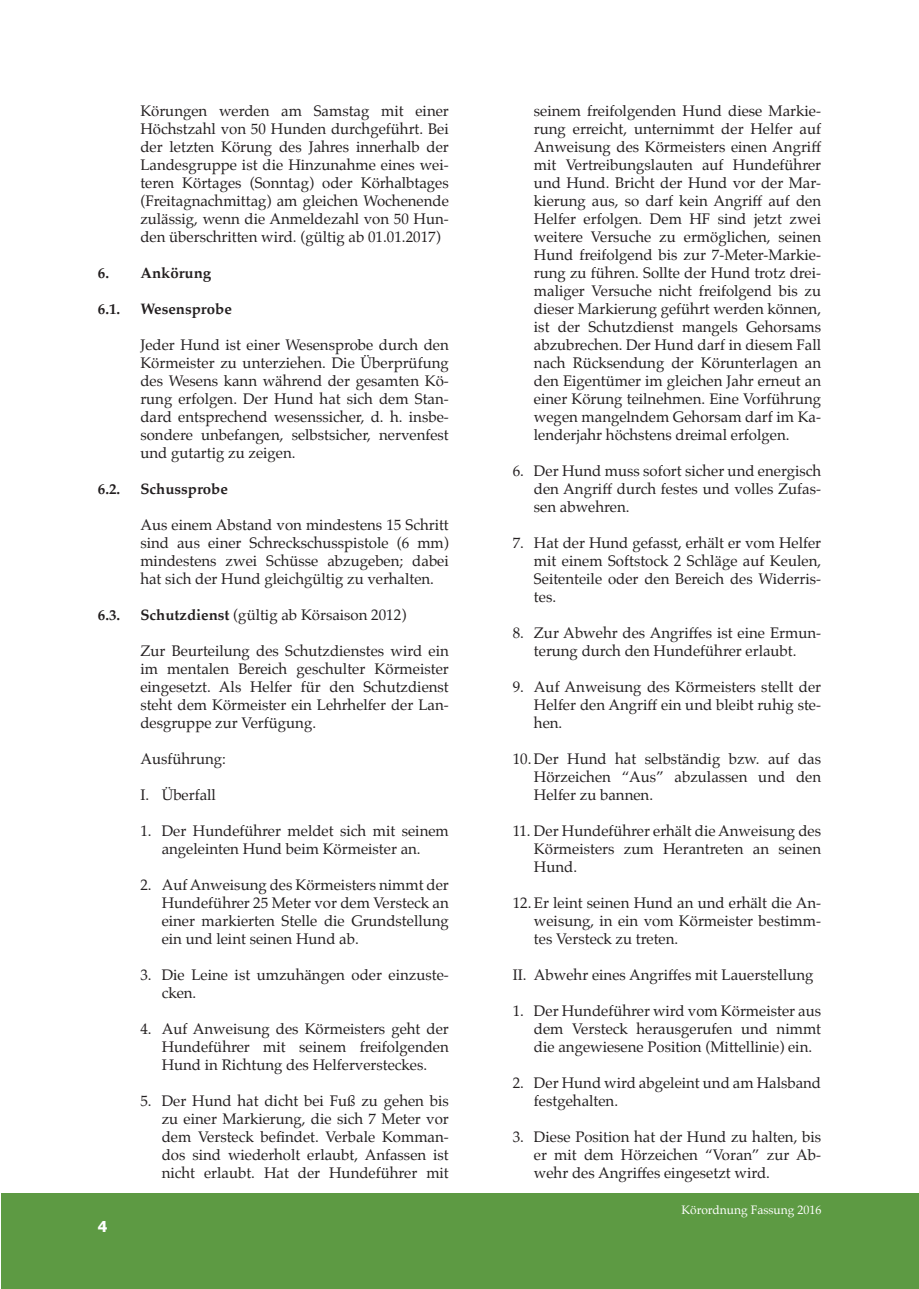
<style>
.page{position:relative;width:919px;height:1289px;background:#fff}
.page>*{position:absolute;margin:0;border:0;box-sizing:border-box;transform-origin:0 0}
.t1{font:15px/18px "Palatino";color:#231f20;text-align:justify}
.Überschrift_1{font:700 15px "Palatino";color:#231f20}
.t2{font:700 15px "Tahoma";color:#fff}
.t3{font:12px "Palatino";color:#fff}
.s1{font-weight:700}
</style>
<div class="page">
<div style="left:1px;top:1192px;width:917px;height:96px;background:#5d9a43"></div>
<p class="t1" style="left:140px;top:102px;width:310px">Körungen werden am Samstag mit einer Höchstzahl von 50 Hunden durchgeführt. Bei der letzten Körung des Jahres innerhalb der Landesgruppe ist die Hinzunahme eines wei&shy;teren Körtages (Sonntag) oder Körhalbtages (Freitagnachmittag) am gleichen Wochenende zulässig, wenn die Anmeldezahl von 50 Hun&shy;den überschritten wird. (gültig ab 01.01.2017)</p>
<p class="Überschrift_1" style="left:98px;top:260px;width:115px">6. Ankörung</p>
<p class="Überschrift_1" style="left:98px;top:296px;width:24px">6.1.</p>
<p class="Überschrift_1" style="left:140px;top:296px;width:93px">Wesensprobe</p>
<p class="t1" style="left:140px;top:336px;width:310px">Jeder Hund ist einer Wesensprobe durch den Körmeister zu unterziehen. Die Überprüfung des Wesens kann während der gesamten Kö&shy;rung erfolgen. Der Hund hat sich dem Stan&shy;dard entsprechend wesenssicher, d. h. insbe&shy;sondere unbefangen, selbstsicher, nervenfest und gutartig zu zeigen.</p>
<p class="Überschrift_1" style="left:98px;top:476px;width:24px">6.2.</p>
<p class="Überschrift_1" style="left:140px;top:476px;width:89px">Schussprobe</p>
<p class="t1" style="left:140px;top:516px;width:310px">Aus einem Abstand von mindestens 15 Schritt sind aus einer Schreckschusspistole (6 mm) mindestens zwei Schüsse abzugeben; dabei hat sich der Hund gleichgültig zu verhalten.</p>
<p class="Überschrift_1" style="left:98px;top:602px;width:24px">6.3.</p>
<p class="t1" style="left:140px;top:606px;width:267px"><span class="s1">Schutzdienst</span> (gültig ab Körsaison 2012)</p>
<p class="t1" style="left:140px;top:642px;width:310px">Zur Beurteilung des Schutzdienstes wird ein im mentalen Bereich geschulter Körmeister eingesetzt. Als Helfer für den Schutzdienst steht dem Körmeister ein Lehrhelfer der Lan&shy;desgruppe zur Verfügung.</p>
<p class="t1" style="left:140px;top:750px;width:87px">Ausführung:</p>
<p class="t1" style="left:140px;top:786px;width:77px">I. Überfall</p>
<p class="t1" style="left:140px;top:822px;width:310px;text-align:center">1. Der Hundeführer meldet sich mit seinem angeleinten Hund beim Körmeister an.</p>
<p class="t1" style="left:162px;top:876px;width:289px;text-indent:-21px">2. Auf Anweisung des Körmeisters nimmt der Hundeführer 25 Meter vor dem Versteck an einer markierten Stelle die Grundstellung ein und leint seinen Hund ab.</p>
<p class="t1" style="left:162px;top:966px;width:289px;text-indent:-21px">3. Die Leine ist umzuhängen oder einzuste&shy;cken.</p>
<p class="t1" style="left:162px;top:1020px;width:289px;text-indent:-21px">4. Auf Anweisung des Körmeisters geht der Hundeführer mit seinem freifolgenden Hund in Richtung des Helferversteckes.</p>
<p class="t1" style="left:162px;top:1092px;width:289px;text-indent:-21px">5. Der Hund hat dicht bei Fuß zu gehen bis zu einer Markierung, die sich 7 Meter vor dem Versteck befindet. Verbale Komman&shy;dos sind wiederholt erlaubt, Anfassen ist nicht erlaubt. Hat der Hundeführer mit</p>
<p class="t2" style="left:98px;top:1216px;width:11px">4</p>
<p class="t1" style="left:534px;top:102px;width:289px">seinem freifolgenden Hund diese Markie&shy;rung erreicht, unternimmt der Helfer auf Anweisung des Körmeisters einen Angriff mit Vertreibungslauten auf Hundeführer und Hund. Bricht der Hund vor der Mar&shy;kierung aus, so darf kein Angriff auf den Helfer erfolgen. Dem HF sind jetzt zwei weitere Versuche zu ermöglichen, seinen Hund freifolgend bis zur 7-Meter-Markie&shy;rung zu führen. Sollte der Hund trotz drei&shy;maliger Versuche nicht freifolgend bis zu dieser Markierung geführt werden können, ist der Schutzdienst mangels Gehorsams abzubrechen. Der Hund darf in diesem Fall nach Rücksendung der Körunterlagen an den Eigentümer im gleichen Jahr erneut an einer Körung teilnehmen. Eine Vorführung wegen mangelndem Gehorsam darf im Ka&shy;lenderjahr höchstens dreimal erfolgen.</p>
<p class="t1" style="left:534px;top:462px;width:289px;text-indent:-21px">6. Der Hund muss sofort sicher und energisch den Angriff durch festes und volles Zufas&shy;sen abwehren.</p>
<p class="t1" style="left:534px;top:534px;width:289px;text-indent:-21px">7. Hat der Hund gefasst, erhält er vom Helfer mit einem Softstock 2 Schläge auf Keulen, Seitenteile oder den Bereich des Widerris&shy;tes.</p>
<p class="t1" style="left:512px;top:624px;width:310px;text-align:center">8. Zur Abwehr des Angriffes ist eine Ermun&shy;terung durch den Hundeführer erlaubt.</p>
<p class="t1" style="left:534px;top:678px;width:289px;text-indent:-21px">9. Auf Anweisung des Körmeisters stellt der Helfer den Angriff ein und bleibt ruhig ste&shy;hen.</p>
<p class="t1" style="left:534px;top:750px;width:289px;text-indent:-21px">10. Der Hund hat selbständig bzw. auf das Hörzeichen “Aus” abzulassen und den Helfer zu bannen.</p>
<p class="t1" style="left:534px;top:822px;width:289px;text-indent:-21px">11. Der Hundeführer erhält die Anweisung des Körmeisters zum Herantreten an seinen Hund.</p>
<p class="t1" style="left:534px;top:894px;width:289px;text-indent:-21px">12. Er leint seinen Hund an und erhält die An&shy;weisung, in ein vom Körmeister bestimm&shy;tes Versteck zu treten.</p>
<p class="t1" style="left:512px;top:966px;width:302px">II. Abwehr eines Angriffes mit Lauerstellung</p>
<p class="t1" style="left:534px;top:1002px;width:289px;text-indent:-21px">1. Der Hundeführer wird vom Körmeister aus dem Versteck herausgerufen und nimmt die angewiesene Position (Mittellinie) ein.</p>
<p class="t1" style="left:534px;top:1074px;width:288px;text-indent:-21px">2. Der Hund wird abgeleint und am Halsband festgehalten.</p>
<p class="t1" style="left:534px;top:1128px;width:289px;text-indent:-21px">3. Diese Position hat der Hund zu halten, bis er mit dem Hörzeichen “Voran” zur Ab&shy;wehr des Angriffes eingesetzt wird.</p>
<p class="t3" style="left:681px;top:1200px;width:141px">Körordnung Fassung 2016</p>
</div>
